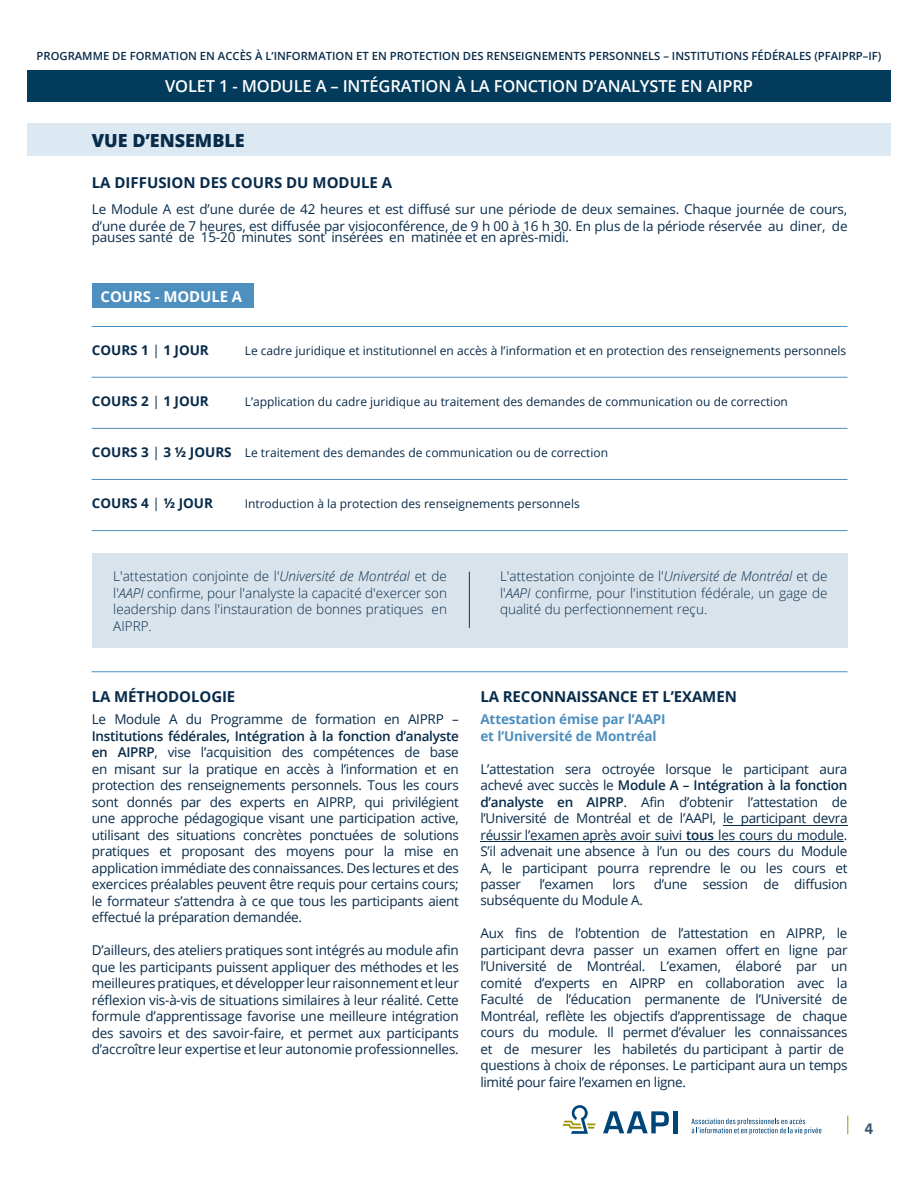
<style>
.page{position:relative;width:918px;height:1188px;background:#fff}
.page>*{position:absolute;margin:0;border:0;box-sizing:border-box;transform-origin:0 0}
.t1{font:800 18px "Open Sans";color:#082b4a}
.t2{font:600 16.5px "Open Sans";letter-spacing:-.01em;color:#fff}
.sous-titre_maj_10_pt{font:700 15px "Open Sans";letter-spacing:-.005em;color:#082b4a}
.t3{font:700 15px "Open Sans";letter-spacing:-.005em;color:#fff}
.t4{font:700 15px "Univers 45";color:#385471}
.t5{font:13.5px/16.5px "Open Sans";letter-spacing:-.02em;color:#082b4a;text-align:justify}
.énum_2{font:300 13.5px/16.5px "Open Sans";color:#082b4a;text-align:justify}
.t6{font:13.5px/16.2px "Open Sans";letter-spacing:-.01em;color:#082b4a}
.t7{font:700 13.5px/16.5px "Open Sans";letter-spacing:-.01em;color:#4d8fbf}
.cours{font:700 13.5px "Open Sans";color:#082b4a}
.cours-2{font:12px "Open Sans";color:#082b4a}
.t8{font:600 11.25px "Open Sans";color:#082b4a}
.s1{font-weight:400}
.s2{font-weight:700;font-size:13.5px}
.s3{font-size:13.5px}
.s4{font-style:italic}
.s5{font-weight:600}
</style>
<div class="page">
<svg style="left:847px;top:1116px;width:1px;height:18px"></svg>
<svg style="left:563px;top:1105px;width:33px;height:29px"></svg>
<svg style="left:603px;top:1111px;width:66px;height:22px"></svg>
<hr style="left:674px;top:1111px;width:4px;height:22px;background:#004578">
<svg style="left:691px;top:1118px;width:130px;height:17px"></svg>
<div style="left:27px;top:123px;width:864px;height:33px;background:#dde9f2"></div>
<div style="left:92px;top:284px;width:162px;height:24px;background:#4d8fbf"></div>
<div style="left:27px;top:70px;width:864px;height:32px;background:#023b5b"></div>
<hr style="left:92px;top:326px;width:755px;height:1px;background:#4d8fbf">
<hr style="left:92px;top:377px;width:755px;height:1px;background:#4d8fbf">
<hr style="left:92px;top:428px;width:755px;height:1px;background:#4d8fbf">
<hr style="left:92px;top:479px;width:755px;height:1px;background:#4d8fbf">
<hr style="left:92px;top:530px;width:755px;height:1px;background:#4d8fbf">
<hr style="left:92px;top:671px;width:755px;height:1px;background:#4d8fbf">
<div style="left:92px;top:554px;width:756px;height:94px;background:#d9e3eb"></div>
<hr style="left:469px;top:572px;width:1px;height:56px;background:#0a3b5c">
<hr style="left:723px;top:825px;width:125px;height:1px;background:#082b4a">
<hr style="left:480px;top:841px;width:364px;height:1px;background:#082b4a">
<p class="t8" style="left:37px;top:48px;width:846px">PROGRAMME DE FORMATION EN ACCÈS À L’INFORMATION ET EN PROTECTION DES RENSEIGNEMENTS PERSONNELS – INSTITUTIONS FÉDÉRALES (PFAIPRP–IF)</p>
<p class="t2" style="left:165px;top:74px;width:589px">VOLET 1 - MODULE A – INTÉGRATION À LA FONCTION D’ANALYSTE EN AIPRP</p>
<p class="t1" style="left:92px;top:126px;width:154px">VUE D’ENSEMBLE</p>
<p class="sous-titre_maj_10_pt" style="left:92px;top:172px;width:302px">LA DIFFUSION DES COURS DU MODULE A</p>
<p class="t6" style="left:92px;top:201px;width:757px">Le Module A est d’une durée de 42 heures et est diffusé sur une période de deux semaines. Chaque journée de cours, d’une durée de 7 heures, est diffusée par visioconférence, de 9 h 00 à 16 h 30. En plus de la période réservée au diner, de</p>
<p class="t6" style="left:92px;top:229px;width:479px">pauses santé de 15-20 minutes sont insérées en matinée et en après-midi.</p>
<p class="t3" style="left:101px;top:286px;width:143px">COURS - MODULE A</p>
<p class="cours" style="left:92px;top:340px;width:119px">COURS 1 <span class="s1">|</span> 1 JOUR</p>
<p class="cours-2" style="left:245px;top:342px;width:603px">Le cadre juridique et institutionnel en accès à l’information et en protection des renseignements personnels</p>
<p class="cours" style="left:92px;top:392px;width:119px">COURS 2 <span class="s1">|</span> 1 JOUR</p>
<p class="cours-2" style="left:245px;top:393px;width:545px">L’application du cadre juridique au traitement des demandes de communication ou de correction</p>
<p class="cours-2" style="left:92px;top:444px;width:518px"><span class="s2">COURS 3</span> <span class="s3">|</span> <span class="s2">3 ½ JOURS</span> Le traitement des demandes de communication ou de correction</p>
<p class="cours" style="left:92px;top:494px;width:123px">COURS 4 <span class="s1">|</span> ½ JOUR</p>
<p class="cours-2" style="left:245px;top:496px;width:336px">Introduction à la protection des renseignements personnels</p>
<p class="énum_2" style="left:113px;top:568px;width:335px">L'attestation conjointe de l'<span class="s4">Université de Montréal</span> et de l'<span class="s4">AAPI</span> confirme, pour l'analyste la capacité d'exercer son leadership dans l'instauration de bonnes pratiques en AIPRP.</p>
<p class="énum_2" style="left:500px;top:568px;width:329px">L'attestation conjointe de l'<span class="s4">Université de Montréal</span> et de l'<span class="s4">AAPI</span> confirme, pour l'institution fédérale, un gage de qualité du perfectionnement reçu.</p>
<p class="sous-titre_maj_10_pt" style="left:92px;top:686px;width:145px">LA MÉTHODOLOGIE</p>
<p class="t5" style="left:92px;top:711px;width:369px">Le Module A du Programme de formation en AIPRP – <span class="s5">Institutions fédérales, Intégration à la fonction d’analyste en AIPRP</span>, vise l’acquisition des compétences de base en misant sur la pratique en accès à l’information et en protection des renseignements personnels. Tous les cours sont donnés par des experts en AIPRP, qui privilégient une approche pédagogique visant une participation active, utilisant des situations concrètes ponctuées de solutions pratiques et proposant des moyens pour la mise en application immédiate des connaissances. Des lectures et des exercices préalables peuvent être requis pour certains cours; le formateur s’attendra à ce que tous les participants aient effectué la préparation demandée.</p>
<p class="t5" style="left:92px;top:942px;width:369px">D’ailleurs, des ateliers pratiques sont intégrés au module afin que les participants puissent appliquer des méthodes et les meilleures pratiques, et développer leur raisonnement et leur réflexion vis-à-vis de situations similaires à leur réalité. Cette formule d’apprentissage favorise une meilleure intégration des savoirs et des savoir-faire, et permet aux participants d’accroître leur expertise et leur autonomie professionnelles.</p>
<p class="sous-titre_maj_10_pt" style="left:480px;top:686px;width:258px">LA RECONNAISSANCE ET L’EXAMEN</p>
<p class="t7" style="left:480px;top:711px;width:187px">Attestation émise par l’AAPI et l’Université de Montréal</p>
<p class="t5" style="left:480px;top:760px;width:369px">L’attestation sera octroyée lorsque le participant aura achevé avec succès le <span class="s5">Module A – Intégration à la fonction d’analyste en AIPRP</span>. Afin d’obtenir l’attestation de l’Université de Montréal et de l’AAPI, le participant devra réussir l’examen après avoir suivi <span class="s5">tous</span> les cours du module.<br>S’il advenait une absence à l’un ou des cours du Module A, le participant pourra reprendre le ou les cours et passer</p>
<p class="t5" style="left:539px;top:876px;width:56px">l’examen</p>
<p class="t5" style="left:612px;top:876px;width:24px">lors</p>
<p class="t5" style="left:654px;top:876px;width:195px">d’une session de diffusion</p>
<p class="t5" style="left:480px;top:892px;width:164px">subséquente du Module A.</p>
<p class="t5" style="left:480px;top:925px;width:369px;text-align:left">Aux fins de l’obtention de l’attestation en AIPRP, le participant devra passer un examen offert en ligne par l’Université de Montréal. L’examen, élaboré par un comité d’experts en AIPRP en collaboration avec la Faculté de l’éducation permanente de l’Université de Montréal, reflète les objectifs d’apprentissage de chaque cours du module. Il permet d’évaluer les connaissances et de mesurer les habiletés du participant à partir de questions à choix de réponses. Le participant aura un temps limité pour faire l’examen en ligne.</p>
<p class="t4" style="left:864px;top:1120px;width:11px">4</p>
</div>
